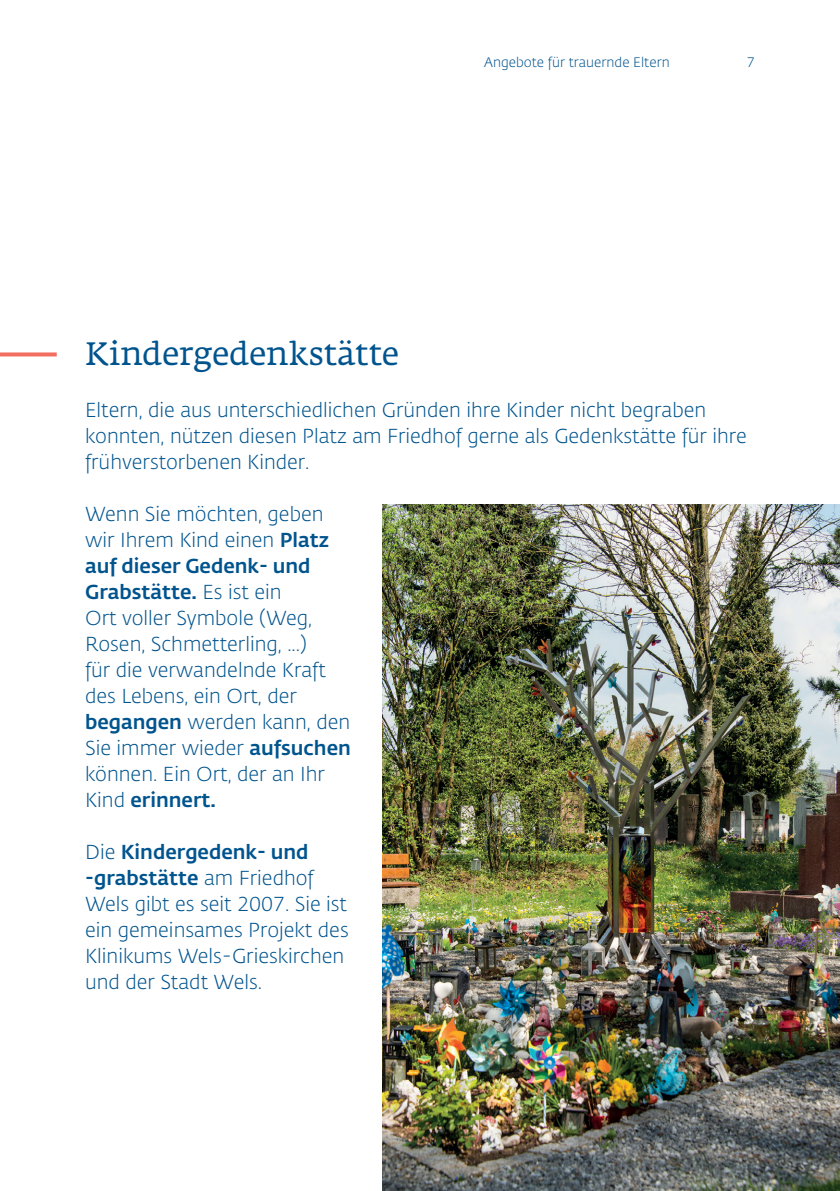
<style>
.page{position:relative;width:840px;height:1191px;background:#fff}
.page>*{position:absolute;margin:0;border:0;box-sizing:border-box;transform-origin:0 0}
.t1{font:32px "Fedra Serif A Std";letter-spacing:-.005em;color:#00548e}
.t2{font:300 20px/26px "Fedra Sans Std";color:#00548e}
.t3{font:300 13.6px "Fedra Sans Std";color:#00548e}
.s1{font-weight:500}
</style>
<div class="page">
<svg style="left:0;top:352px;width:57px;height:4px"></svg>
<img style="left:382px;top:505px;width:457px;height:686px">
<p class="t3" style="left:484px;top:54px;width:187px">Angebote für trauernde Eltern</p>
<p class="t3" style="left:746px;top:54px;width:10px">7</p>
<h1 class="t1" style="left:85px;top:334px;width:315px">Kindergedenkstätte</h1>
<p class="t2" style="left:85px;top:397px;width:662px">Eltern, die aus unterschiedlichen Gründen ihre Kinder nicht begraben konnten, nützen diesen Platz am Friedhof gerne als Gedenkstätte für ihre frühverstorbenen Kinder.</p>
<p class="t2" style="left:85px;top:501px;width:267px">Wenn Sie möchten, geben wir Ihrem Kind einen <span class="s1">Platz auf dieser Gedenk- und<br>Grabstätte.</span> Es ist ein<br>Ort voller Symbole (Weg,<br>Rosen, Schmetterling, ...)<br>für die verwandelnde Kraft des Lebens, ein Ort, der <span class="s1">begangen</span> werden kann, den<br>Sie immer wieder <span class="s1">aufsuchen </span>können. Ein Ort, der an Ihr<br>Kind <span class="s1">erinnert.</span></p>
<p class="t2" style="left:85px;top:839px;width:265px">Die <span class="s1">Kindergedenk- und -grabstätte</span> am Friedhof<br>Wels gibt es seit 2007. Sie ist ein gemeinsames Projekt des<br>Klinikums Wels-Grieskirchen und der Stadt Wels.</p>
</div>
